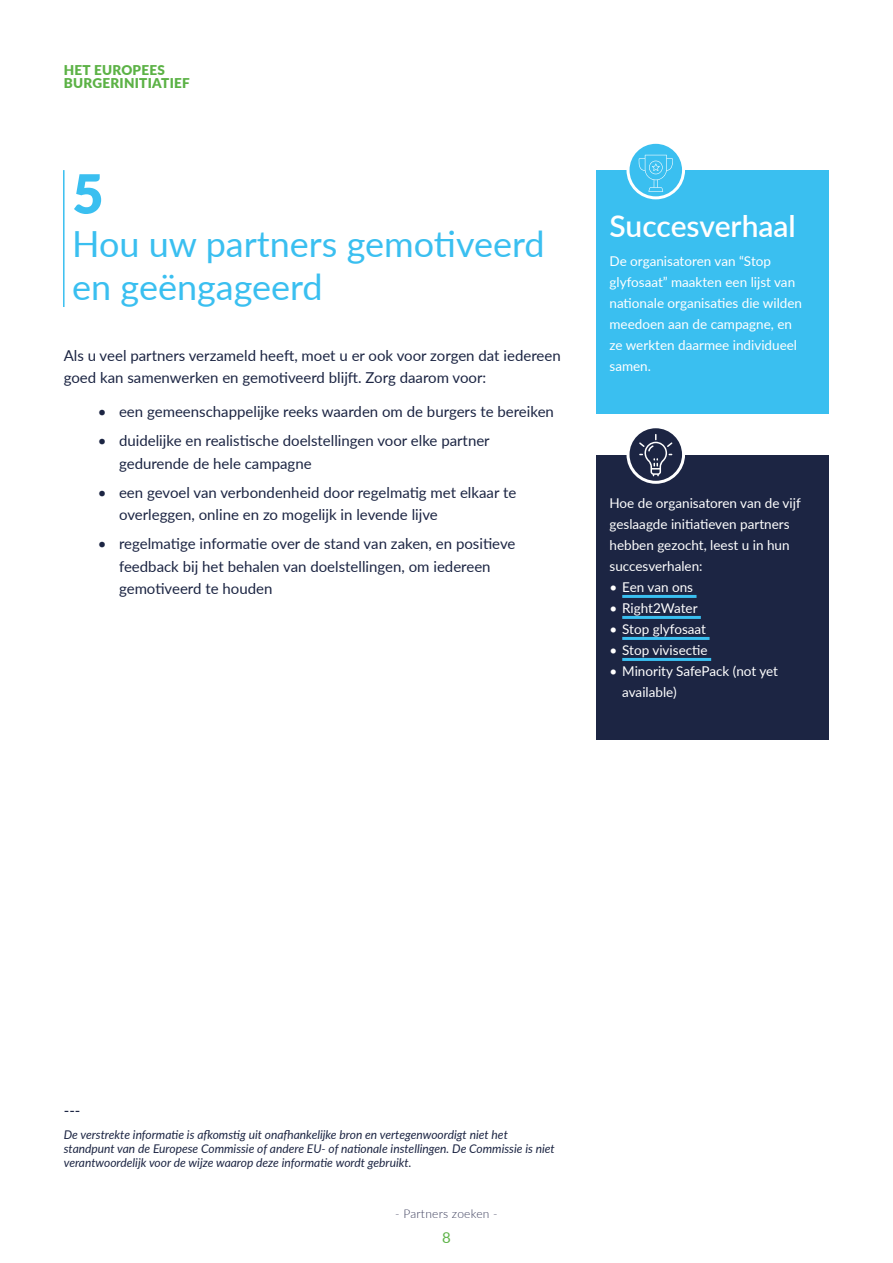
<style>
.page{position:relative;width:893px;height:1263px;background:#fff}
.page>*{position:absolute;margin:0;border:0;box-sizing:border-box;transform-origin:0 0}
.t1{font:900 54px "Lato";color:#3abff0}
.t2{font:36px/43.2px "Lato";color:#3abff0}
.t3{font:600 30px "Lato";color:#fff}
.t4{font:15px/22.5px "Lato";color:#1c2543}
.t5{font:15px "Lato";color:#5cb246}
.t6{font:13.5px/21px "Lato";color:#fff}
.t7{font:900 13.5px/13.5px "Lato";letter-spacing:.02em;color:#5cb246}
.t8{font:italic 12px/14.4px "Lato";color:#1c2543}
.t9{font:300 12px "Lato";letter-spacing:.02em;color:#3c3e5c}
</style>
<div class="page">
<hr style="left:63px;top:170px;width:2px;height:137px;background:#3abff0">
<div style="left:597px;top:170px;width:232px;height:244px;background:#3abff0"></div>
<div style="left:597px;top:454px;width:232px;height:285px;background:#1c2543"></div>
<hr style="left:622px;top:595px;width:74px;height:3px;background:#3abff0">
<hr style="left:622px;top:616px;width:79px;height:3px;background:#3abff0">
<hr style="left:622px;top:637px;width:88px;height:3px;background:#3abff0">
<hr style="left:622px;top:658px;width:89px;height:3px;background:#3abff0">
<svg style="left:628px;top:427px;width:55px;height:55px"></svg>
<div style="left:626px;top:425px;width:59px;height:59px;border:3px solid #fff;border-radius:50%"></div>
<svg style="left:639px;top:434px;width:33px;height:42px"></svg>
<svg style="left:628px;top:142px;width:55px;height:56px"></svg>
<div style="left:626px;top:141px;width:59px;height:58px;border:3px solid #fff;border-radius:50%"></div>
<svg style="left:638px;top:155px;width:36px;height:37px"></svg>
<p class="t7" style="left:64px;top:62px;width:127px">HET EUROPEES<br>BURGERINITIATIEF</p>
<h1 class="t1" style="left:72px;top:153px;width:33px">5</h1>
<h2 class="t2" style="left:72px;top:221px;width:474px">Hou uw partners gemotiveerd en geëngageerd</h2>
<p class="t4" style="left:64px;top:343px;width:498px">Als u veel partners verzameld heeft, moet u er ook voor zorgen dat iedereen goed kan samenwerken en gemotiveerd blijft. Zorg daarom voor:</p>
<p class="t4" style="left:98px;top:400px;width:458px">• een gemeenschappelijke reeks waarden om de burgers te bereiken</p>
<p class="t4" style="left:119px;top:429px;width:372px;text-indent:-21px">• duidelijke en realistische doelstellingen voor elke partner gedurende de hele campagne</p>
<p class="t4" style="left:119px;top:480px;width:399px;text-indent:-21px">• een gevoel van verbondenheid door regelmatig met elkaar te overleggen, online en zo mogelijk in levende lijve</p>
<p class="t4" style="left:119px;top:532px;width:398px;text-indent:-21px">• regelmatige informatie over de stand van zaken, en positieve feedback bij het behalen van doelstellingen, om iedereen gemotiveerd te houden</p>
<h3 class="t3" style="left:609px;top:204px;width:188px">Succesverhaal</h3>
<p class="t6" style="left:609px;top:250px;width:194px">De organisatoren van “Stop glyfosaat” maakten een lijst van nationale organisaties die wilden meedoen aan de campagne, en ze werkten daarmee individueel samen.</p>
<p class="t6" style="left:609px;top:492px;width:193px">Hoe de organisatoren van de vijf geslaagde initiatieven partners hebben gezocht, leest u in hun succesverhalen:</p>
<p class="t6" style="left:609px;top:576px;width:85px">• Een van ons</p>
<p class="t6" style="left:609px;top:597px;width:90px">• Right2Water</p>
<p class="t6" style="left:609px;top:618px;width:98px">• Stop glyfosaat</p>
<p class="t6" style="left:609px;top:639px;width:100px">• Stop vivisectie</p>
<p class="t6" style="left:622px;top:660px;width:157px;text-indent:-13px">• Minority SafePack (not yet available)</p>
<p class="t4" style="left:64px;top:1098px;width:18px">---</p>
<p class="t8" style="left:64px;top:1126px;width:492px">De verstrekte informatie is afkomstig uit onafhankelijke bron en vertegenwoordigt niet het standpunt van de Europese Commissie of andere EU- of nationale instellingen. De Commissie is niet verantwoordelijk voor de wijze waarop deze informatie wordt gebruikt.</p>
<p class="t9" style="left:395px;top:1206px;width:104px">- Partners zoeken -</p>
<p class="t5" style="left:442px;top:1227px;width:10px">8</p>
</div>
